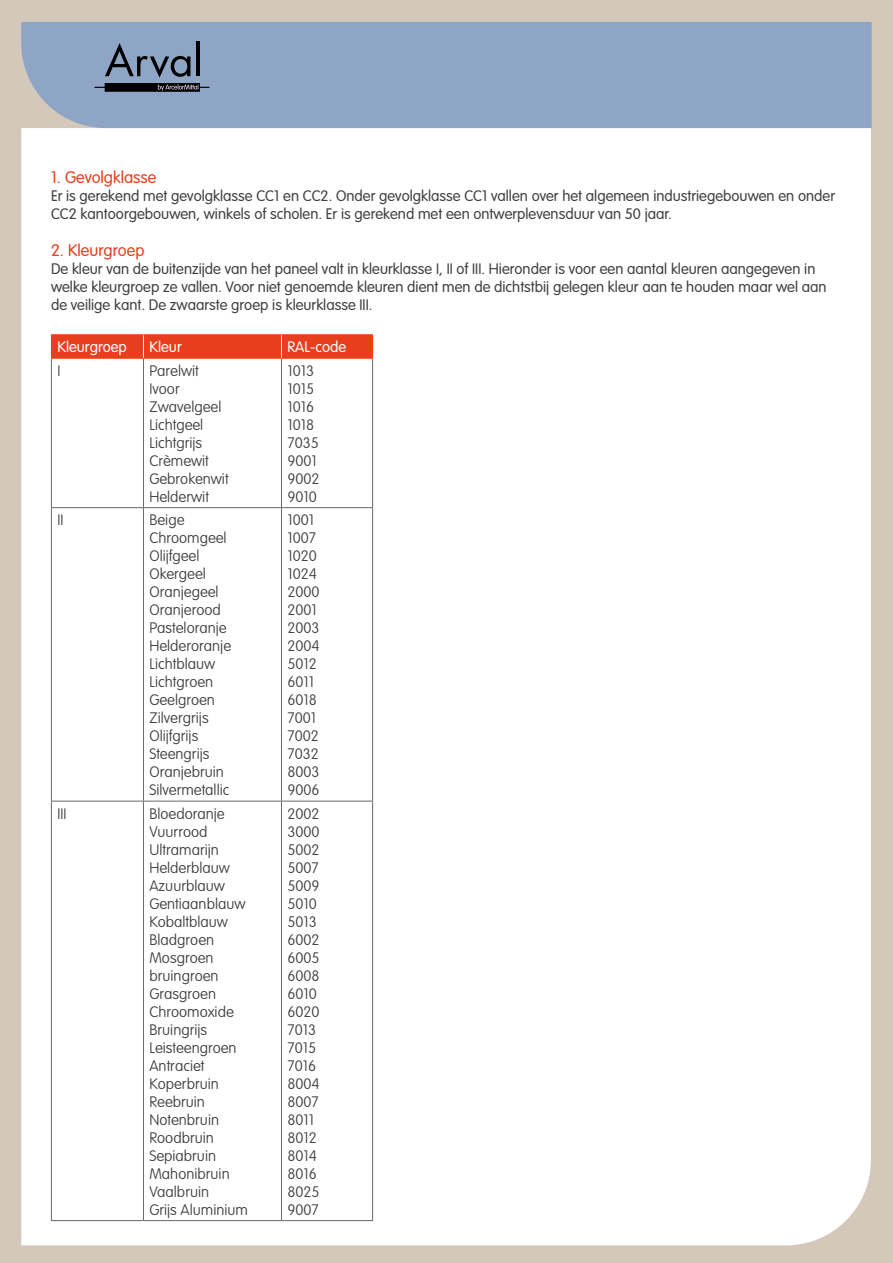
<style>
.page{position:relative;width:893px;height:1263px;background:#d3c8ba}
.page>*{position:absolute;margin:0;border:0;box-sizing:border-box;transform-origin:0 0}
.t1{font:300 16.5px "VAG Rounded";color:#e73f1d}
.t2{font:100 15px/18px "VAG Rounded";color:#414141}
.t3{font:300 15px/18px "VAG Rounded";color:#414141}
.t4{font:300 15px "VAG Rounded";color:#fff}
</style>
<div class="page">
<div style="left:21px;top:128px;width:850px;height:1117px;background:#fff"></div>
<div style="left:21px;top:22px;width:851px;height:106px;background:#8ea5c6"></div>
<hr style="left:197px;top:42px;width:3px;height:34px;background:#000">
<svg style="left:94px;top:43px;width:115px;height:49px;background:#67778e"></svg>
<hr style="left:51px;top:359px;width:1px;height:148px;background:#696969">
<hr style="left:143px;top:359px;width:1px;height:148px;background:#696969">
<hr style="left:281px;top:359px;width:1px;height:148px;background:#696969">
<hr style="left:372px;top:359px;width:1px;height:148px;background:#696969">
<hr style="left:51px;top:507px;width:92px;height:1px;background:#696969">
<hr style="left:51px;top:508px;width:1px;height:293px;background:#696969">
<hr style="left:143px;top:507px;width:138px;height:1px;background:#696969">
<hr style="left:143px;top:508px;width:1px;height:293px;background:#696969">
<hr style="left:281px;top:507px;width:92px;height:1px;background:#696969">
<hr style="left:281px;top:508px;width:1px;height:293px;background:#696969">
<hr style="left:372px;top:508px;width:1px;height:293px;background:#696969">
<hr style="left:51px;top:801px;width:92px;height:1px;background:#696969">
<hr style="left:51px;top:801px;width:1px;height:419px;background:#696969">
<hr style="left:143px;top:801px;width:138px;height:1px;background:#696969">
<hr style="left:143px;top:801px;width:1px;height:419px;background:#696969">
<hr style="left:281px;top:801px;width:92px;height:1px;background:#696969">
<hr style="left:281px;top:801px;width:1px;height:419px;background:#696969">
<hr style="left:372px;top:801px;width:1px;height:419px;background:#696969">
<hr style="left:51px;top:1220px;width:92px;height:1px;background:#696969">
<hr style="left:143px;top:1220px;width:138px;height:1px;background:#696969">
<hr style="left:281px;top:1220px;width:92px;height:1px;background:#696969">
<hr style="left:51px;top:334px;width:92px;height:1px;background:#ff3700">
<hr style="left:143px;top:334px;width:138px;height:1px;background:#ff3700">
<hr style="left:281px;top:334px;width:92px;height:1px;background:#ff3700">
<svg style="left:51px;top:335px;width:322px;height:23px;background:#e73f1d"></svg>
<hr style="left:51px;top:358px;width:92px;height:1px;background:#ff3700">
<hr style="left:143px;top:358px;width:138px;height:1px;background:#ff3700">
<hr style="left:281px;top:358px;width:92px;height:1px;background:#ff3700">
<p class="t1" style="left:51px;top:167px;width:107px">1. Gevolgklasse</p>
<p class="t3" style="left:51px;top:187px;width:785px">Er is gerekend met gevolgklasse CC1 en CC2. Onder gevolgklasse CC1 vallen over het algemeen industriegebouwen en onder<br>CC2 kantoorgebouwen, winkels of scholen. Er is gerekend met een ontwerplevensduur van 50 jaar.</p>
<p class="t1" style="left:51px;top:241px;width:95px">2. Kleurgroep</p>
<p class="t3" style="left:51px;top:261px;width:777px">De kleur van de buitenzijde van het paneel valt in kleurklasse I, II of III. Hieronder is voor een aantal kleuren aangegeven in welke kleurgroep ze vallen. Voor niet genoemde kleuren dient men de dichtstbij gelegen kleur aan te houden maar wel aan de veilige kant. De zwaarste groep is kleurklasse III.</p>
<p class="t4" style="left:57px;top:338px;width:71px">Kleurgroep</p>
<p class="t4" style="left:149px;top:338px;width:34px">Kleur</p>
<p class="t4" style="left:287px;top:338px;width:60px">RAL-code</p>
<p class="t2" style="left:57px;top:362px;width:5px">I</p>
<p class="t2" style="left:149px;top:362px;width:81px">Parelwit<br>Ivoor<br>Zwavelgeel<br>Lichtgeel<br>Lichtgrijs<br>Crèmewit<br>Gebrokenwit<br>Helderwit</p>
<p class="t2" style="left:287px;top:362px;width:34px">1013<br>1015<br>1016<br>1018<br>7035<br>9001<br>9002<br>9010</p>
<p class="t2" style="left:57px;top:511px;width:8px">II</p>
<p class="t2" style="left:149px;top:511px;width:83px">Beige<br>Chroomgeel<br>Olijfgeel<br>Okergeel<br>Oranjegeel<br>Oranjerood<br>Pasteloranje<br>Helderoranje<br>Lichtblauw<br>Lichtgroen<br>Geelgroen<br>Zilvergrijs<br>Olijfgrijs<br>Steengrijs<br>Oranjebruin<br>Silvermetallic</p>
<p class="t2" style="left:287px;top:511px;width:34px">1001<br>1007<br>1020<br>1024<br>2000<br>2001<br>2003<br>2004<br>5012<br>6011<br>6018<br>7001<br>7002<br>7032<br>8003<br>9006</p>
<p class="t2" style="left:57px;top:805px;width:11px">III</p>
<p class="t2" style="left:149px;top:805px;width:100px">Bloedoranje<br>Vuurrood<br>Ultramarijn<br>Helderblauw<br>Azuurblauw<br>Gentiaanblauw<br>Kobaltblauw<br>Bladgroen<br>Mosgroen bruingroen<br>Grasgroen<br>Chroomoxide<br>Bruingrijs<br>Leisteengroen<br>Antraciet<br>Koperbruin<br>Reebruin<br>Notenbruin<br>Roodbruin<br>Sepiabruin<br>Mahonibruin<br>Vaalbruin<br>Grijs Aluminium</p>
<p class="t2" style="left:287px;top:805px;width:34px">2002<br>3000<br>5002<br>5007<br>5009<br>5010<br>5013<br>6002<br>6005<br>6008<br>6010<br>6020<br>7013<br>7015<br>7016<br>8004<br>8007<br>8011<br>8012<br>8014<br>8016<br>8025<br>9007</p>
</div>
